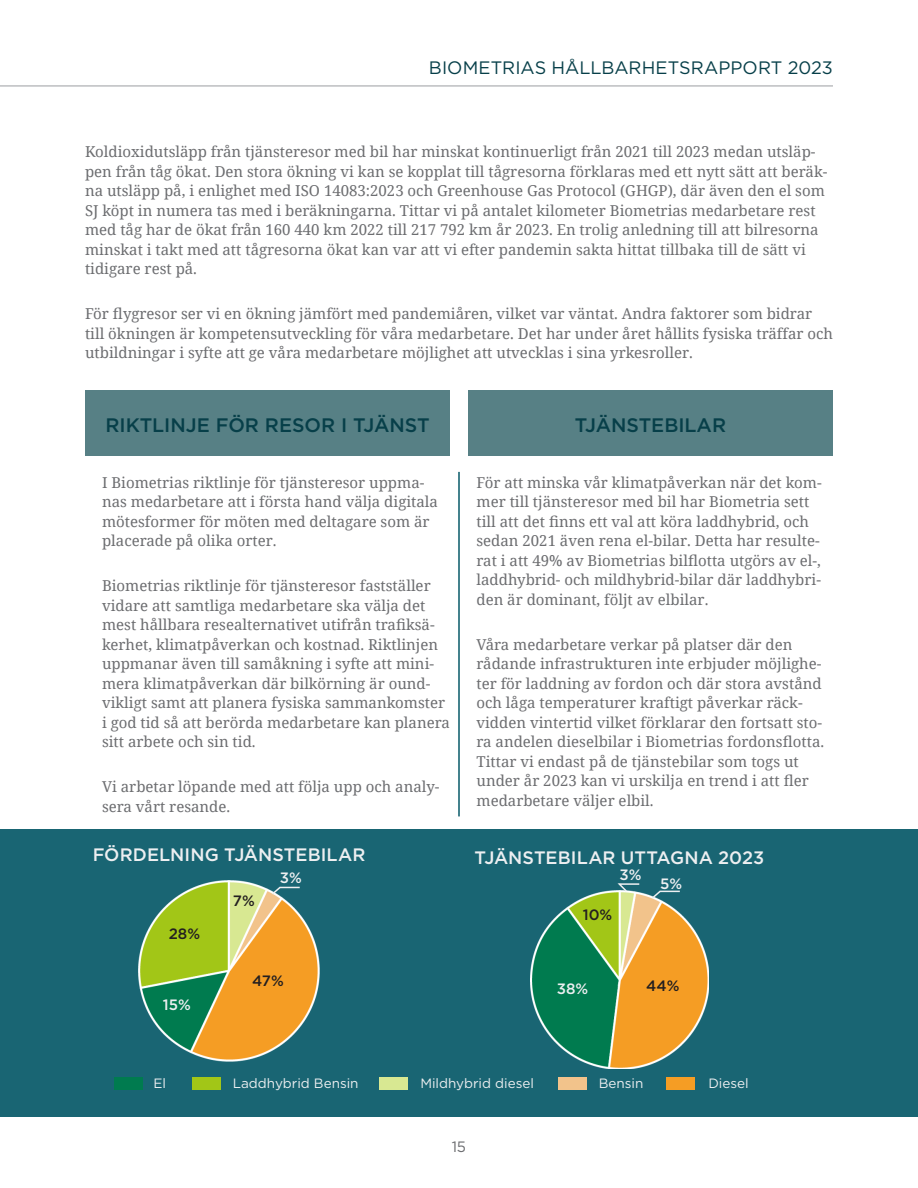
<style>
.page{position:relative;width:918px;height:1188px;background:#fff}
.page>*{position:absolute;margin:0;border:0;box-sizing:border-box;transform-origin:0 0}
.Brödtext{font:500 19.5px "Gotham";color:#073f49}
.CENTER{font:500 18px "Gotham";letter-spacing:.005em;color:#edeff1}
.t1{font:18px "Gotham";color:#073f49}
.Brödtext-2{font:15px/19.5px "Noto Serif";color:#6c6d70}
.Brödtext-3{font:500 15px "Gotham";color:#231f20}
.Brödtext-4{font:500 15px "Gotham";color:#edeff1}
.t2{font:15px "Gotham";color:#6c6d70}
.Brödtext-5{font:13.5px "Gotham";color:#edeff1}
</style>
<div class="page">
<div style="left:0;top:830px;width:918px;height:287px;background:#196573"></div>
<div style="left:85px;top:390px;width:365px;height:66px;background:#578085"></div>
<div style="left:468px;top:390px;width:365px;height:66px;background:#578085"></div>
<hr style="left:458px;top:472px;width:2px;height:344px;background:#196573">
<img style="left:139px;top:881px;width:180px;height:181px">
<img style="left:530px;top:890px;width:179px;height:179px">
<div style="left:115px;top:1077px;width:28px;height:13px;background:#007b4f"></div>
<div style="left:192px;top:1077px;width:29px;height:13px;background:#a2c617"></div>
<div style="left:379px;top:1077px;width:29px;height:13px;background:#d8e892"></div>
<div style="left:559px;top:1077px;width:28px;height:13px;background:#f2c38b"></div>
<div style="left:667px;top:1077px;width:28px;height:13px;background:#f59d24"></div>
<svg style="left:616px;top:883px;width:25px;height:10px"></svg>
<svg style="left:270px;top:886px;width:31px;height:10px"></svg>
<svg style="left:651px;top:890px;width:30px;height:10px"></svg>
<hr style="left:0;top:85px;width:833px;height:2px;background:#c7c8ca">
<p class="t1" style="left:429px;top:56px;width:406px">BIOMETRIAS HÅLLBARHETSRAPPORT 2023</p>
<p class="Brödtext-2" style="left:85px;top:142px;width:744px">Koldioxidutsläpp från tjänsteresor med bil har minskat kontinuerligt från 2021 till 2023 medan utsläp&shy;pen från tåg ökat. Den stora ökning vi kan se kopplat till tågresorna förklaras med ett nytt sätt att beräk&shy;na utsläpp på, i enlighet med ISO 14083:2023 och Greenhouse Gas Protocol (GHGP), där även den el som SJ köpt in numera tas med i beräkningarna. Tittar vi på antalet kilometer Biometrias medarbetare rest med tåg har de ökat från 160 440 km 2022 till 217 792 km år 2023. En trolig anledning till att bilresorna minskat i takt med att tågresorna ökat kan var att vi efter pandemin sakta hittat tillbaka till de sätt vi tidigare rest på.</p>
<p class="Brödtext-2" style="left:85px;top:304px;width:749px">För flygresor ser vi en ökning jämfört med pandemiåren, vilket var väntat. Andra faktorer som bidrar till ökningen är kompetensutveckling för våra medarbetare. Det har under året hållits fysiska träffar och utbildningar i syfte att ge våra medarbetare möjlighet att utvecklas i sina yrkesroller.</p>
<p class="Brödtext" style="left:105px;top:412px;width:326px">RIKTLINJE FÖR RESOR I TJÄNST</p>
<p class="Brödtext" style="left:575px;top:412px;width:153px">TJÄNSTEBILAR</p>
<p class="Brödtext-2" style="left:102px;top:472px;width:337px">I Biometrias riktlinje för tjänsteresor uppma&shy;nas medarbetare att i första hand välja digitala mötesformer för möten med deltagare som är placerade på olika orter.</p>
<p class="Brödtext-2" style="left:102px;top:576px;width:349px">Biometrias riktlinje för tjänsteresor fastställer vidare att samtliga medarbetare ska välja det mest hållbara resealternativet utifrån trafiksä&shy;kerhet, klimatpåverkan och kostnad. Riktlinjen uppmanar även till samåkning i syfte att mini&shy;mera klimatpåverkan där bilkörning är ound&shy;vikligt samt att planera fysiska sammankomster i god tid så att berörda medarbetare kan planera sitt arbete och sin tid.</p>
<p class="Brödtext-2" style="left:102px;top:777px;width:339px">Vi arbetar löpande med att följa upp och analy&shy;sera vårt resande.</p>
<p class="Brödtext-2" style="left:477px;top:472px;width:347px">För att minska vår klimatpåverkan när det kom&shy;mer till tjänsteresor med bil har Biometria sett till att det finns ett val att köra laddhybrid, och sedan 2021 även rena el-bilar. Detta har resulte&shy;rat i att 49% av Biometrias bilflotta utgörs av el-, laddhybrid- och mildhybrid-bilar där laddhybri&shy;den är dominant, följt av elbilar.</p>
<p class="Brödtext-2" style="left:477px;top:634px;width:349px">Våra medarbetare verkar på platser där den rådande infrastrukturen inte erbjuder möjlighe&shy;ter för laddning av fordon och där stora avstånd och låga temperaturer kraftigt påverkar räck&shy;vidden vintertid vilket förklarar den fortsatt sto&shy;ra andelen dieselbilar i Biometrias fordonsflotta.<br>Tittar vi endast på de tjänstebilar som togs ut under år 2023 kan vi urskilja en trend i att fler medarbetare väljer elbil.</p>
<p class="CENTER" style="left:93px;top:843px;width:274px">FÖRDELNING TJÄNSTEBILAR</p>
<p class="CENTER" style="left:474px;top:846px;width:291px">TJÄNSTEBILAR UTTAGNA 2023</p>
<p class="Brödtext-3" style="left:169px;top:924px;width:33px">28%</p>
<p class="Brödtext-4" style="left:163px;top:995px;width:30px">15%</p>
<p class="Brödtext-3" style="left:233px;top:891px;width:23px">7%</p>
<p class="Brödtext-4" style="left:280px;top:868px;width:24px">3%</p>
<p class="Brödtext-3" style="left:252px;top:971px;width:33px">47%</p>
<p class="Brödtext-4" style="left:620px;top:865px;width:24px">3%</p>
<p class="Brödtext-3" style="left:583px;top:905px;width:31px">10%</p>
<p class="Brödtext-4" style="left:660px;top:873px;width:24px">5%</p>
<p class="Brödtext-4" style="left:557px;top:979px;width:33px">38%</p>
<p class="Brödtext-3" style="left:646px;top:976px;width:35px">44%</p>
<p class="Brödtext-5" style="left:153px;top:1074px;width:14px">El</p>
<p class="Brödtext-5" style="left:233px;top:1074px;width:127px">Laddhybrid Bensin</p>
<p class="Brödtext-5" style="left:420px;top:1074px;width:115px">Mildhybrid diesel</p>
<p class="Brödtext-5" style="left:599px;top:1074px;width:46px">Bensin</p>
<p class="Brödtext-5" style="left:708px;top:1074px;width:42px">Diesel</p>
<p class="t2" style="left:452px;top:1137px;width:16px">15</p>
</div>
